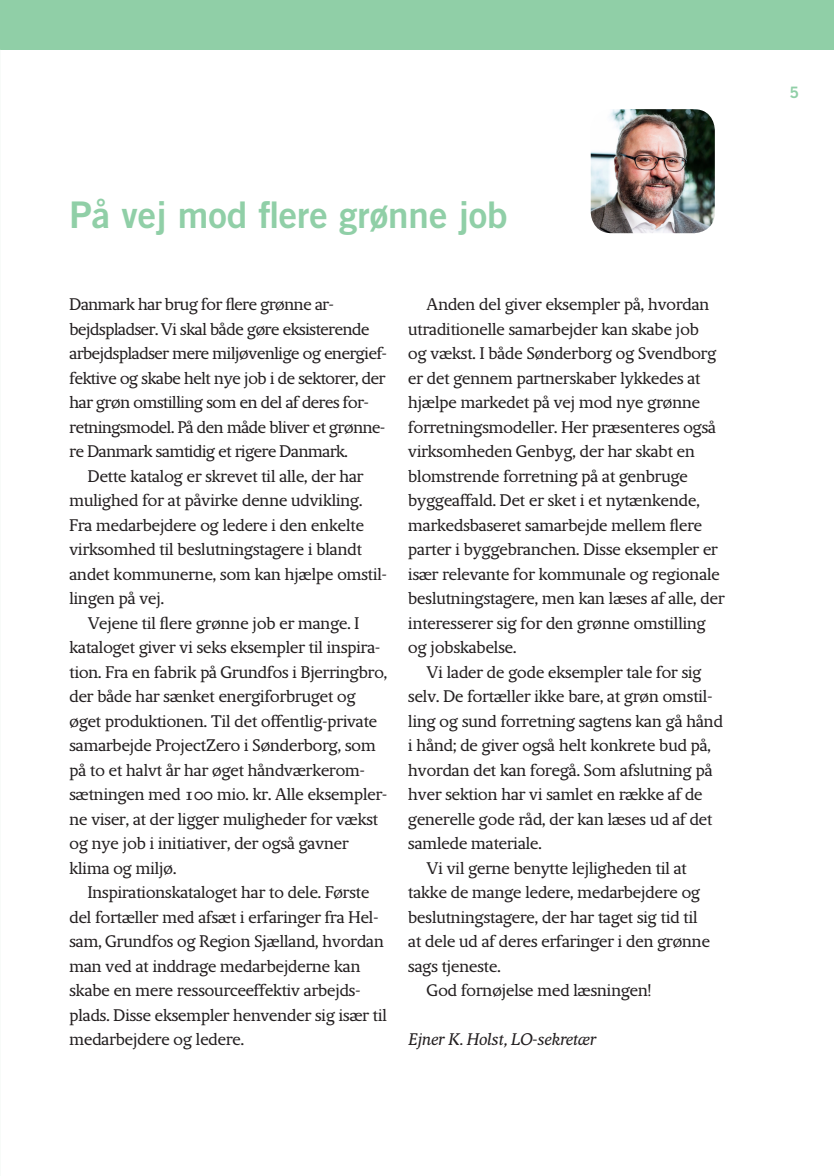
<style>
.page{position:relative;width:834px;height:1176px;background:#fff}
.page>*{position:absolute;margin:0;border:0;box-sizing:border-box;transform-origin:0 0}
.Rubrik_1{font:36.75px "Trade Gothic LT Bold Two";color:#90cfa7}
.Brød_2{font:18.38px/24.5px "Cendia";color:#231f20}
.Brød_start_4{font:18.38px/24.5px "Cendia";letter-spacing:-.015em;color:#231f20}
.Brød_2-2{font:italic 18.38px "Cendia";color:#231f20}
.t1{font:15.75px "Trade Gothic LT Bold Two";color:#90cfa7}
</style>
<div class="page">
<div style="left:0;top:0;width:833px;height:50px;background:#90cfa7"></div>
<img style="left:590px;top:109px;width:124px;height:124px">
<p class="Rubrik_1" style="left:69px;top:192px;width:439px">På vej mod flere grønne job</p>
<p class="Brød_start_4" style="left:69px;top:293px;width:319px">Danmark har brug for flere grønne ar&shy;bejdspladser. Vi skal både gøre eksisterende arbejdspladser mere miljøvenlige og energief&shy;fektive og skabe helt nye job i de sektorer, der har grøn omstilling som en del af deres for&shy;retningsmodel. På den måde bliver et grønne&shy;re Danmark samtidig et rigere Danmark.</p>
<p class="Brød_2" style="left:69px;top:465px;width:319px;text-indent:18px">Dette katalog er skrevet til alle, der har mulighed for at påvirke denne udvikling.<br>Fra medarbejdere og ledere i den enkelte virksomhed til beslutningstagere i blandt andet kommunerne, som kan hjælpe omstil&shy;lingen på vej.</p>
<p class="Brød_2" style="left:69px;top:612px;width:319px;text-indent:18px">Vejene til flere grønne job er mange. I kataloget giver vi seks eksempler til inspira&shy;tion. Fra en fabrik på Grundfos i Bjerringbro, der både har sænket energiforbruget og øget produktionen. Til det offentlig-private samarbejde ProjectZero i Sønderborg, som på to et halvt år har øget håndværkerom&shy;sætningen med 100 mio. kr. Alle eksempler&shy;ne viser, at der ligger muligheder for vækst og nye job i initiativer, der også gavner klima og miljø.</p>
<p class="Brød_2" style="left:69px;top:881px;width:319px;text-indent:18px">Inspirationskataloget har to dele. Første del fortæller med afsæt i erfaringer fra Hel&shy;sam, Grundfos og Region Sjælland, hvordan man ved at inddrage medarbejderne kan skabe en mere ressourceeffektiv arbejds&shy;plads. Disse eksempler henvender sig især til medarbejdere og ledere.</p>
<p class="Brød_2" style="left:408px;top:293px;width:318px;text-indent:18px">Anden del giver eksempler på, hvordan utraditionelle samarbejder kan skabe job<br>og vækst. I både Sønderborg og Svendborg er det gennem partnerskaber lykkedes at hjælpe markedet på vej mod nye grønne forretningsmodeller. Her præsenteres også virksomheden Genbyg, der har skabt en blomstrende forretning på at genbruge byggeaffald. Det er sket i et nytænkende, markedsbaseret samarbejde mellem flere parter i byggebranchen. Disse eksempler er især relevante for kommunale og regionale beslutningstagere, men kan læses af alle, der interesserer sig for den grønne omstilling og jobskabelse.</p>
<p class="Brød_2" style="left:408px;top:661px;width:316px;text-indent:18px">Vi lader de gode eksempler tale for sig selv. De fortæller ikke bare, at grøn omstil&shy;ling og sund forretning sagtens kan gå hånd i hånd; de giver også helt konkrete bud på, hvordan det kan foregå. Som afslutning på hver sektion har vi samlet en række af de generelle gode råd, der kan læses ud af det samlede materiale.</p>
<p class="Brød_2" style="left:408px;top:857px;width:303px;text-indent:18px">Vi vil gerne benytte lejligheden til at takke de mange ledere, medarbejdere og beslutningstagere, der har taget sig tid til at dele ud af deres erfaringer i den grønne sags tjeneste.</p>
<p class="Brød_2" style="left:426px;top:979px;width:226px">God fornøjelse med læsningen!</p>
<p class="Brød_2-2" style="left:408px;top:1030px;width:189px">Ejner K. Holst, LO-sekretær</p>
<p class="t1" style="left:789px;top:83px;width:11px">5</p>
</div>
